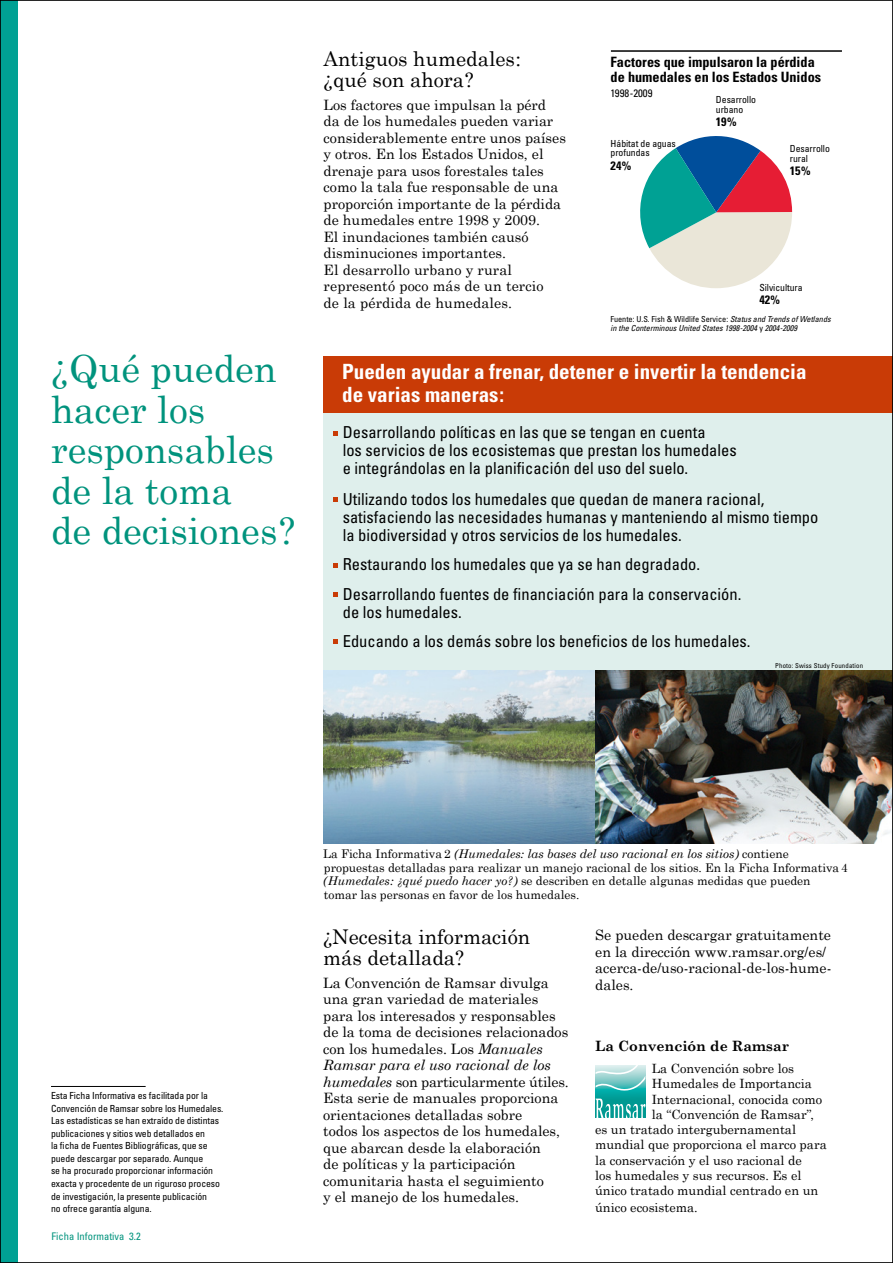
<style>
.page{position:relative;width:893px;height:1263px;background:#fff}
.page>*{position:absolute;margin:0;border:0;box-sizing:border-box;transform-origin:0 0}
.t1{font:37.5px/40.5px "Century Schoolbook";color:#00937d}
.t2{font:700 condensed 21px/22.5px "Univers LT Std";color:#fff}
.t3{font:20.25px/21px "Century Schoolbook";color:#000}
.t4{font:condensed 16.5px/18px "Univers LT Std";color:#000}
.t5{font:14.25px/16.5px "Century Schoolbook";color:#000}
.t6{font:700 condensed 14.25px/15px "Univers LT Std";color:#000}
.t7{font:700 14.25px "Century Schoolbook";color:#000}
.t8{font:12.75px "Century Schoolbook";color:#000}
.t9{font:700 condensed 12.15px "Univers LT Std";letter-spacing:-.01em;color:#000}
.t10{font:12px/13.5px "Century Schoolbook";color:#000}
.t11{font:condensed 10.8px "Univers LT Std";color:#000}
.t12{font:condensed 10.5px "Univers LT Std";color:#00937d}
.t13{font:condensed 9.75px/12.6px "Univers LT Std";letter-spacing:-.01em;color:#000}
.t14{font:italic condensed 8.25px/9.8px "Univers LT Std";color:#000}
.t15{font:condensed 6.75px "Univers LT Std";letter-spacing:.025em;color:#000}
.s1{font-style:normal}
.s2{font-style:italic}
</style>
<div class="page">
<div style="left:323px;top:356px;width:570px;height:329px;background:#dfefec"></div>
<img style="left:323px;top:671px;width:272px;height:172px">
<div style="left:0;top:0;width:17px;height:1263px;background:#00a194"></div>
<div style="left:323px;top:356px;width:570px;height:56px;background:#c93b06"></div>
<svg style="left:333px;top:431px;width:5px;height:5px"></svg>
<svg style="left:333px;top:497px;width:5px;height:5px"></svg>
<svg style="left:333px;top:563px;width:5px;height:5px"></svg>
<svg style="left:333px;top:592px;width:5px;height:5px"></svg>
<svg style="left:333px;top:639px;width:5px;height:5px"></svg>
<svg style="left:640px;top:136px;width:152px;height:152px"></svg>
<hr style="left:611px;top:50px;width:231px;height:2px;background:#000">
<img style="left:595px;top:671px;width:296px;height:172px">
<div style="left:596px;top:1065px;width:49px;height:53px;background:#00a39e"></div>
<svg style="left:595px;top:1098px;width:50px;height:20px"></svg>
<svg style="left:596px;top:1065px;width:49px;height:27px"></svg>
<hr style="left:51px;top:1086px;width:95px;height:1px;background:#000">
<h1 class="t1" style="left:51px;top:347px;width:246px">¿Qué pueden hacer los responsables de la toma<br>de decisiones?</h1>
<h3 class="t3" style="left:324px;top:48px;width:199px">Antiguos humedales: ¿qué son ahora?</h3>
<p class="t5" style="left:324px;top:96px;width:244px">Los factores que impulsan la pérd<br>da de los humedales pueden variar considerablemente entre unos países y otros. En los Estados Unidos, el drenaje para usos forestales tales como la tala fue responsable de una proporción importante de la pérdida de humedales entre 1998 y 2009.<br>El inundaciones también causó disminuciones importantes.<br>El desarrollo urbano y rural representó poco más de un tercio<br>de la pérdida de humedales.</p>
<p class="t6" style="left:611px;top:54px;width:212px">Factores que impulsaron la pérdida de humedales en los Estados Unidos</p>
<p class="t11" style="left:611px;top:86px;width:43px">1998-2009</p>
<p class="t13" style="left:716px;top:95px;width:42px;line-height:9.8px">Desarrollo urbano</p>
<p class="t9" style="left:716px;top:115px;width:22px">19%</p>
<p class="t13" style="left:611px;top:138px;width:67px;line-height:9.8px">Hábitat de aguas profundas</p>
<p class="t9" style="left:611px;top:158px;width:22px">24%</p>
<p class="t13" style="left:790px;top:144px;width:42px;line-height:9.8px">Desarrollo rural</p>
<p class="t9" style="left:790px;top:164px;width:22px">15%</p>
<p class="t13" style="left:759px;top:281px;width:45px">Silvicultura</p>
<p class="t9" style="left:759px;top:293px;width:22px">42%</p>
<p class="t14" style="left:611px;top:314px;width:222px"><span class="s1">Fuente: U.S. Fish &amp; Wildlife Service:</span> Status and Trends of Wetlands in the Conterminous United States 1998-2004 <span class="s1">y</span> 2004-2009</p>
<h2 class="t2" style="left:342px;top:360px;width:466px">Pueden ayudar a frenar, detener e invertir la tendencia de varias maneras:</h2>
<p class="t4" style="left:343px;top:423px;width:396px">Desarrollando políticas en las que se tengan en cuenta<br>los servicios de los ecosistemas que prestan los humedales e integrándolas en la planificación del uso del suelo.</p>
<p class="t4" style="left:343px;top:490px;width:477px">Utilizando todos los humedales que quedan de manera racional, satisfaciendo las necesidades humanas y manteniendo al mismo tiempo la biodiversidad y otros servicios de los humedales.</p>
<p class="t4" style="left:343px;top:550px;width:400px;line-height:29.2px">Restaurando los humedales que ya se han degradado.<br>Desarrollando fuentes de financiación para la conservación.</p>
<p class="t4" style="left:343px;top:597px;width:409px;line-height:29.2px">de los humedales.<br>Educando a los demás sobre los beneficios de los humedales.</p>
<p class="t15" style="left:775px;top:662px;width:89px">Photo: Swiss Study Foundation</p>
<p class="t13" style="left:51px;top:1089px;width:174px">Esta Ficha Informativa es facilitada por la Convención de Ramsar sobre los Humedales.<br>Las estadísticas se han extraído de distintas publicaciones y sitios web detallados en<br>la ficha de Fuentes Bibliográficas, que se puede descargar por separado. Aunque<br>se ha procurado proporcionar información exacta y procedente de un riguroso proceso de investigación, la presente publicación<br>no ofrece garantía alguna.</p>
<p class="t12" style="left:52px;top:1229px;width:91px">Ficha Informativa 3.2</p>
<p class="t10" style="left:323px;top:847px;width:526px">La Ficha Informativa 2 <span class="s2">(Humedales: las bases del uso racional en los sitios)</span> contiene propuestas detalladas para realizar un manejo racional de los sitios. En la Ficha Informativa 4 <span class="s2">(Humedales: ¿qué puedo hacer yo?)</span> se describen en detalle algunas medidas que pueden<br>tomar las personas en favor de los humedales.</p>
<h3 class="t3" style="left:323px;top:925px;width:208px">¿Necesita información más detallada?</h3>
<p class="t5" style="left:323px;top:974px;width:247px">La Convención de Ramsar divulga una gran variedad de materiales para los interesados y responsables de la toma de decisiones relacionados con los humedales. Los <span class="s2">Manuales Ramsar para el uso racional de los humedales</span> son particularmente útiles.<br>Esta serie de manuales proporciona orientaciones detalladas sobre<br>todos los aspectos de los humedales, que abarcan desde la elaboración<br>de políticas y la participación comunitaria hasta el seguimiento<br>y el manejo de los humedales.</p>
<p class="t5" style="left:595px;top:926px;width:238px">Se pueden descargar gratuitamente en la dirección www.ramsar.org/es/ acerca-de/uso-racional-de-los-hume&shy;dales.</p>
<p class="t7" style="left:595px;top:1037px;width:196px">La Convención de Ramsar</p>
<p class="t8" style="left:652px;top:1060px;width:144px">La Convención sobre los</p>
<p class="t8" style="left:652px;top:1076px;width:162px">Humedales de Importancia</p>
<p class="t8" style="left:652px;top:1091px;width:172px">Internacional, conocida como</p>
<p class="t8" style="left:652px;top:1106px;width:164px">la “Convención de Ramsar”,</p>
<p class="t8" style="left:595px;top:1121px;width:202px">es un tratado intergubernamental</p>
<p class="t8" style="left:595px;top:1137px;width:233px">mundial que proporciona el marco para</p>
<p class="t8" style="left:595px;top:1152px;width:208px">la conservación y el uso racional de</p>
<p class="t8" style="left:595px;top:1167px;width:208px">los humedales y sus recursos. Es el</p>
<p class="t8" style="left:595px;top:1183px;width:225px">único tratado mundial centrado en un</p>
<p class="t8" style="left:595px;top:1199px;width:104px">único ecosistema.</p>
</div>
